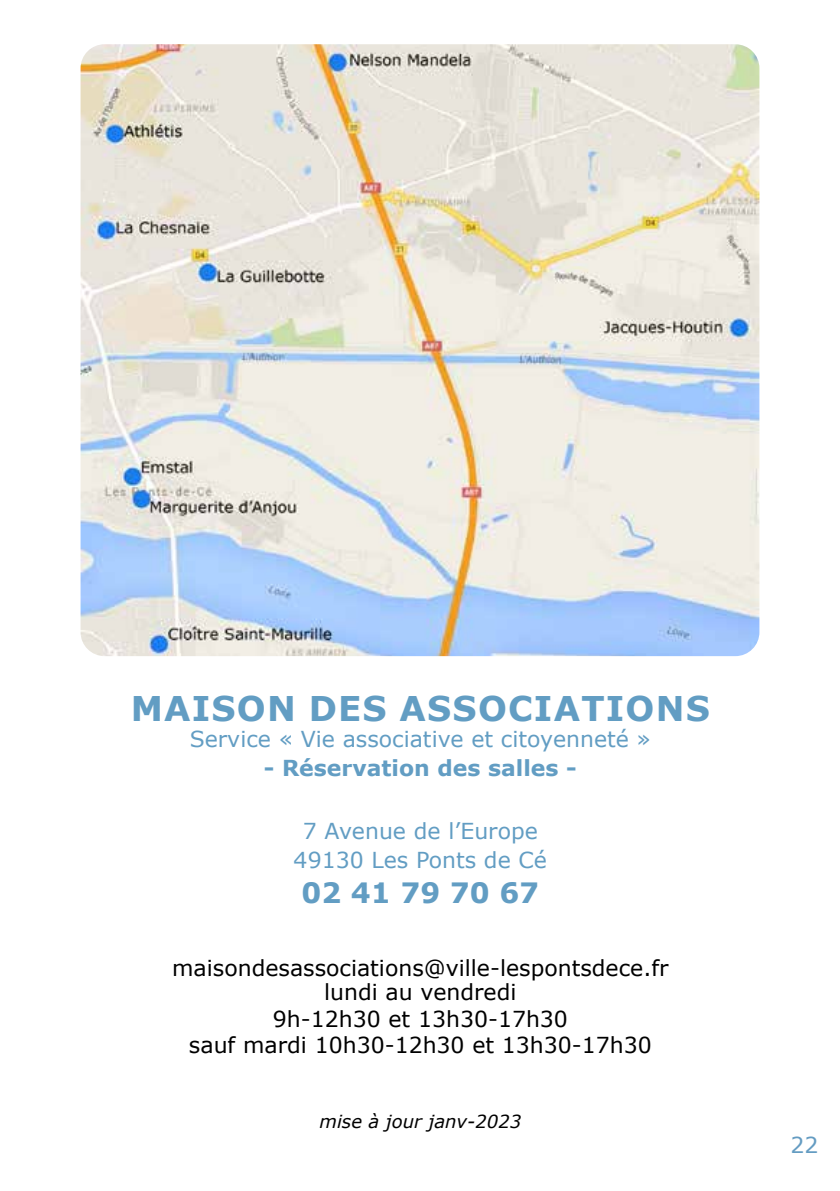
<style>
.page{position:relative;width:840px;height:1191px;background:#fff}
.page>*{position:absolute;margin:0;border:0;box-sizing:border-box;transform-origin:0 0}
.t1{font:700 34px "Verdana";letter-spacing:.035em;color:#629dc3}
.t2{font:700 28px "Verdana";color:#629dc3}
.t3{font:22px/24px "Verdana";color:#000;text-align:center}
.t4{font:22px/28.8px "Verdana";color:#629dc3;text-align:center}
.t5{font:700 22px "Verdana";color:#629dc3}
.t6{font:22px "Verdana";color:#649cc2}
.t7{font:italic 18px "Verdana";color:#000}
</style>
<div class="page">
<img style="left:80px;top:44px;width:679px;height:612px">
<h1 class="t1" style="left:131px;top:684px;width:580px">MAISON DES ASSOCIATIONS</h1>
<p class="t4" style="left:190px;top:724px;width:462px">Service « Vie associative et citoyenneté »</p>
<p class="t5" style="left:264px;top:752px;width:314px">- Réservation des salles -</p>
<p class="t4" style="left:293px;top:816px;width:255px">7 Avenue de l’Europe<br>49130 Les Ponts de Cé</p>
<p class="t2" style="left:301px;top:873px;width:239px">02 41 79 70 67</p>
<p class="t3" style="left:172px;top:956px;width:497px">maisondesassociations@ville-lespontsdece.fr lundi au vendredi</p>
<p class="t3" style="left:189px;top:1005px;width:464px;line-height:26.4px">9h-12h30 et 13h30-17h30<br>sauf mardi 10h30-12h30 et 13h30-17h30</p>
<p class="t7" style="left:319px;top:1108px;width:203px">mise à jour janv-2023</p>
<p class="t6" style="left:789px;top:1129px;width:29px">22</p>
</div>
